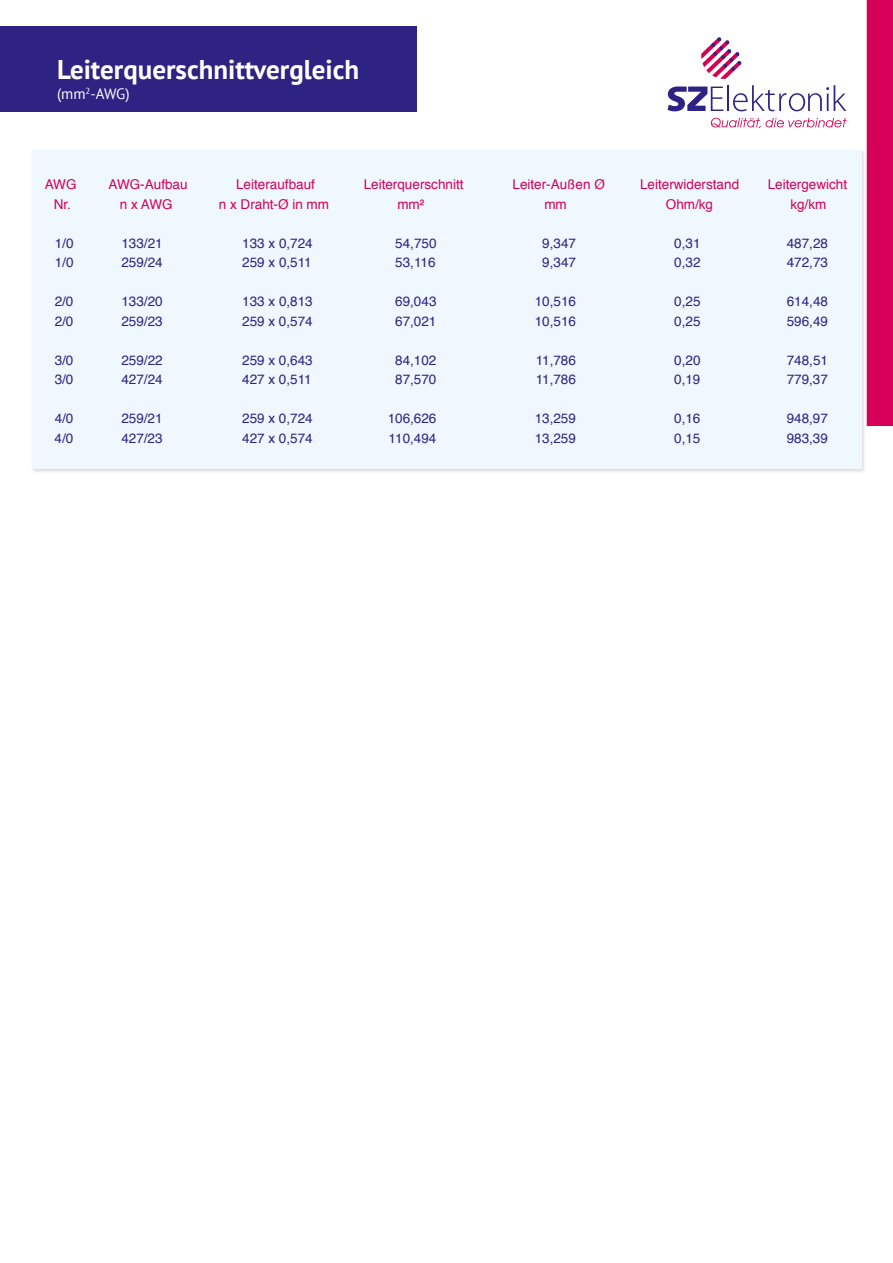
<style>
.page{position:relative;width:893px;height:1263px;background:#fff}
.page>*{position:absolute;margin:0;border:0;box-sizing:border-box;transform-origin:0 0}
.t1{font:700 27px "PT Sans";color:#fff}
.t2{font:15px "PT Sans";color:#fff}
.t3{font:13.5px "Helvetica";color:#2e2382}
.t4{font:13.5px "Helvetica";color:#d6005a}
</style>
<div class="page">
<div style="left:31px;top:149px;width:834px;height:324px;background:#000;opacity:.15"></div>
<div style="left:32px;top:150px;width:829px;height:319px;background:#eef8fe"></div>
<div style="left:0;top:26px;width:416px;height:85px;background:#2e2382"></div>
<div style="left:867px;top:0;width:26px;height:426px;background:#d6005a"></div>
<hr style="left:727px;top:85px;width:2px;height:26px;background:#2e2382">
<svg style="left:733px;top:85px;width:113px;height:26px"></svg>
<svg style="left:668px;top:87px;width:55px;height:24px"></svg>
<svg style="left:701px;top:37px;width:40px;height:42px"></svg>
<svg style="left:711px;top:118px;width:136px;height:10px"></svg>
<h1 class="t1" style="left:57px;top:51px;width:304px">Leiterquerschnittvergleich</h1>
<p class="t2" style="left:57px;top:84px;width:74px">(mm<sup>2</sup>-AWG)</p>
<p class="t4" style="left:45px;top:174px;width:33px">AWG</p>
<p class="t4" style="left:109px;top:174px;width:81px">AWG-Aufbau</p>
<p class="t4" style="left:236px;top:174px;width:80px">Leiteraufbauf</p>
<p class="t4" style="left:364px;top:174px;width:101px">Leiterquerschnitt</p>
<p class="t4" style="left:513px;top:174px;width:94px">Leiter-Außen Ø</p>
<p class="t4" style="left:640px;top:174px;width:101px">Leiterwiderstand</p>
<p class="t4" style="left:768px;top:174px;width:81px">Leitergewicht</p>
<p class="t4" style="left:54px;top:194px;width:19px">Nr.</p>
<p class="t4" style="left:120px;top:194px;width:54px">n x AWG</p>
<p class="t4" style="left:219px;top:194px;width:112px">n x Draht-Ø in mm</p>
<p class="t4" style="left:397px;top:194px;width:28px">mm²</p>
<p class="t4" style="left:544px;top:194px;width:24px">mm</p>
<p class="t4" style="left:666px;top:194px;width:49px">Ohm/kg</p>
<p class="t4" style="left:790px;top:194px;width:38px">kg/km</p>
<p class="t3" style="left:55px;top:232px;width:20px">1/0</p>
<p class="t3" style="left:121px;top:232px;width:43px">133/21</p>
<p class="t3" style="left:242px;top:232px;width:72px">133 x 0,724</p>
<p class="t3" style="left:395px;top:232px;width:43px">54,750</p>
<p class="t3" style="left:542px;top:232px;width:35px">9,347</p>
<p class="t3" style="left:674px;top:232px;width:28px">0,31</p>
<p class="t3" style="left:787px;top:232px;width:43px">487,28</p>
<p class="t3" style="left:55px;top:252px;width:20px">1/0</p>
<p class="t3" style="left:121px;top:252px;width:43px">259/24</p>
<p class="t3" style="left:242px;top:252px;width:71px">259 x 0,511</p>
<p class="t3" style="left:395px;top:252px;width:42px">53,116</p>
<p class="t3" style="left:542px;top:252px;width:35px">9,347</p>
<p class="t3" style="left:674px;top:252px;width:28px">0,32</p>
<p class="t3" style="left:787px;top:252px;width:43px">472,73</p>
<p class="t3" style="left:55px;top:291px;width:20px">2/0</p>
<p class="t3" style="left:121px;top:291px;width:43px">133/20</p>
<p class="t3" style="left:242px;top:291px;width:72px">133 x 0,813</p>
<p class="t3" style="left:395px;top:291px;width:43px">69,043</p>
<p class="t3" style="left:535px;top:291px;width:43px">10,516</p>
<p class="t3" style="left:674px;top:291px;width:28px">0,25</p>
<p class="t3" style="left:787px;top:291px;width:43px">614,48</p>
<p class="t3" style="left:55px;top:310px;width:20px">2/0</p>
<p class="t3" style="left:121px;top:310px;width:43px">259/23</p>
<p class="t3" style="left:242px;top:310px;width:72px">259 x 0,574</p>
<p class="t3" style="left:395px;top:310px;width:43px">67,021</p>
<p class="t3" style="left:535px;top:310px;width:43px">10,516</p>
<p class="t3" style="left:674px;top:310px;width:28px">0,25</p>
<p class="t3" style="left:787px;top:310px;width:43px">596,49</p>
<p class="t3" style="left:55px;top:349px;width:20px">3/0</p>
<p class="t3" style="left:121px;top:349px;width:43px">259/22</p>
<p class="t3" style="left:242px;top:349px;width:72px">259 x 0,643</p>
<p class="t3" style="left:395px;top:349px;width:43px">84,102</p>
<p class="t3" style="left:536px;top:349px;width:42px">11,786</p>
<p class="t3" style="left:674px;top:349px;width:28px">0,20</p>
<p class="t3" style="left:787px;top:349px;width:43px">748,51</p>
<p class="t3" style="left:55px;top:369px;width:20px">3/0</p>
<p class="t3" style="left:121px;top:369px;width:43px">427/24</p>
<p class="t3" style="left:242px;top:369px;width:71px">427 x 0,511</p>
<p class="t3" style="left:395px;top:369px;width:43px">87,570</p>
<p class="t3" style="left:536px;top:369px;width:42px">11,786</p>
<p class="t3" style="left:674px;top:369px;width:28px">0,19</p>
<p class="t3" style="left:787px;top:369px;width:43px">779,37</p>
<p class="t3" style="left:55px;top:408px;width:20px">4/0</p>
<p class="t3" style="left:121px;top:408px;width:43px">259/21</p>
<p class="t3" style="left:242px;top:408px;width:72px">259 x 0,724</p>
<p class="t3" style="left:388px;top:408px;width:50px">106,626</p>
<p class="t3" style="left:535px;top:408px;width:43px">13,259</p>
<p class="t3" style="left:674px;top:408px;width:28px">0,16</p>
<p class="t3" style="left:787px;top:408px;width:43px">948,97</p>
<p class="t3" style="left:55px;top:427px;width:20px">4/0</p>
<p class="t3" style="left:121px;top:427px;width:43px">427/23</p>
<p class="t3" style="left:242px;top:427px;width:72px">427 x 0,574</p>
<p class="t3" style="left:389px;top:427px;width:49px">110,494</p>
<p class="t3" style="left:535px;top:427px;width:43px">13,259</p>
<p class="t3" style="left:674px;top:427px;width:28px">0,15</p>
<p class="t3" style="left:787px;top:427px;width:43px">983,39</p>
</div>
